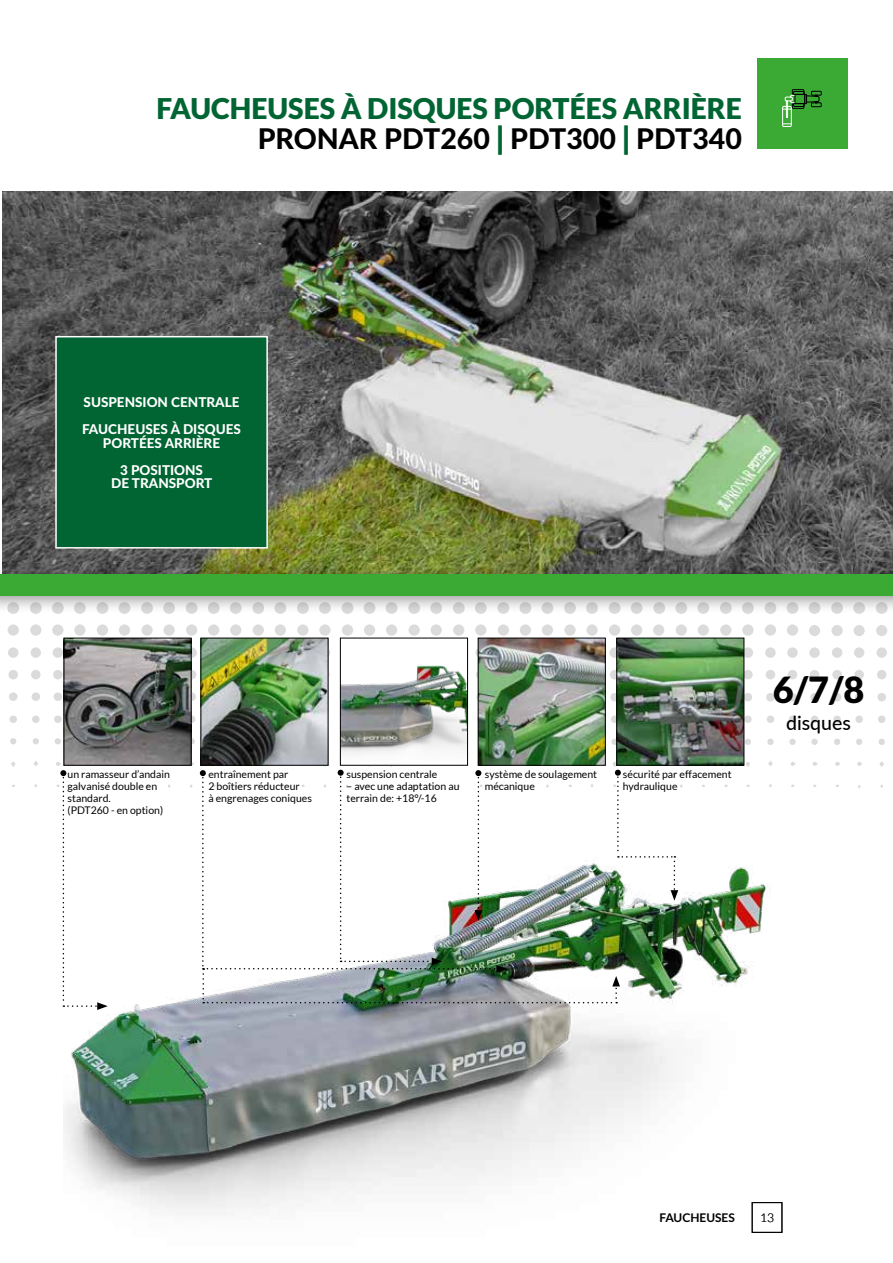
<style>
.page{position:relative;width:893px;height:1263px;background:#fff}
.page>*{position:absolute;margin:0;border:0;box-sizing:border-box;transform-origin:0 0}
.t1{font:900 36px "Lato";color:#000}
.t2{font:900 28.5px/30px "Lato";color:#006533;text-align:right}
.t3{font:500 19.5px "Lato";color:#000}
.t4{font:800 13.5px/27px "Lato";color:#fff}
.t5{font:700 12px "Lato";color:#000}
.t6{font:300 12px "Lato";color:#000}
.t7{font:10.5px/12px "Lato";color:#000}
.s1{font-weight:800;color:#000}
.s2{font-family:"Glober";font-weight:700;font-size:30px}
</style>
<div class="page">
<svg style="left:765px;top:624px;width:11px;height:12px"></svg>
<svg style="left:787px;top:624px;width:11px;height:12px"></svg>
<svg style="left:8px;top:624px;width:11px;height:12px"></svg>
<svg style="left:30px;top:624px;width:11px;height:12px"></svg>
<svg style="left:52px;top:624px;width:12px;height:12px"></svg>
<svg style="left:74px;top:624px;width:12px;height:12px"></svg>
<svg style="left:97px;top:624px;width:11px;height:12px"></svg>
<svg style="left:119px;top:624px;width:11px;height:12px"></svg>
<svg style="left:141px;top:624px;width:12px;height:12px"></svg>
<svg style="left:163px;top:624px;width:12px;height:12px"></svg>
<svg style="left:186px;top:624px;width:11px;height:12px"></svg>
<svg style="left:208px;top:624px;width:11px;height:12px"></svg>
<svg style="left:230px;top:624px;width:11px;height:12px"></svg>
<svg style="left:253px;top:624px;width:11px;height:12px"></svg>
<svg style="left:275px;top:624px;width:11px;height:12px"></svg>
<svg style="left:297px;top:624px;width:12px;height:12px"></svg>
<svg style="left:319px;top:624px;width:12px;height:12px"></svg>
<svg style="left:342px;top:624px;width:11px;height:12px"></svg>
<svg style="left:364px;top:624px;width:11px;height:12px"></svg>
<svg style="left:386px;top:624px;width:11px;height:12px"></svg>
<svg style="left:408px;top:624px;width:12px;height:12px"></svg>
<svg style="left:430px;top:624px;width:12px;height:12px"></svg>
<svg style="left:453px;top:624px;width:11px;height:12px"></svg>
<svg style="left:475px;top:624px;width:11px;height:12px"></svg>
<svg style="left:498px;top:624px;width:11px;height:12px"></svg>
<svg style="left:520px;top:624px;width:11px;height:12px"></svg>
<svg style="left:542px;top:624px;width:11px;height:12px"></svg>
<svg style="left:564px;top:624px;width:12px;height:12px"></svg>
<svg style="left:586px;top:624px;width:12px;height:12px"></svg>
<svg style="left:609px;top:624px;width:11px;height:12px"></svg>
<svg style="left:631px;top:624px;width:11px;height:12px"></svg>
<svg style="left:653px;top:624px;width:11px;height:12px"></svg>
<svg style="left:675px;top:624px;width:12px;height:12px"></svg>
<svg style="left:698px;top:624px;width:11px;height:12px"></svg>
<svg style="left:720px;top:624px;width:12px;height:12px"></svg>
<svg style="left:742px;top:624px;width:12px;height:12px"></svg>
<svg style="left:809px;top:625px;width:11px;height:11px"></svg>
<svg style="left:831px;top:625px;width:12px;height:11px"></svg>
<svg style="left:853px;top:625px;width:12px;height:11px"></svg>
<svg style="left:876px;top:625px;width:11px;height:11px"></svg>
<svg style="left:475px;top:647px;width:3px;height:11px"></svg>
<svg style="left:328px;top:647px;width:2px;height:11px"></svg>
<svg style="left:744px;top:647px;width:9px;height:11px"></svg>
<svg style="left:191px;top:647px;width:6px;height:11px"></svg>
<svg style="left:53px;top:647px;width:10px;height:11px"></svg>
<svg style="left:31px;top:647px;width:10px;height:11px"></svg>
<svg style="left:8px;top:647px;width:11px;height:11px"></svg>
<svg style="left:854px;top:647px;width:10px;height:11px"></svg>
<svg style="left:832px;top:647px;width:10px;height:11px"></svg>
<svg style="left:809px;top:647px;width:11px;height:11px"></svg>
<svg style="left:787px;top:647px;width:11px;height:11px"></svg>
<svg style="left:765px;top:647px;width:11px;height:11px"></svg>
<svg style="left:876px;top:647px;width:11px;height:11px"></svg>
<svg style="left:609px;top:647px;width:8px;height:11px"></svg>
<svg style="left:191px;top:670px;width:5px;height:9px"></svg>
<svg style="left:328px;top:670px;width:2px;height:9px"></svg>
<svg style="left:476px;top:670px;width:2px;height:9px"></svg>
<svg style="left:610px;top:670px;width:7px;height:9px"></svg>
<svg style="left:744px;top:670px;width:9px;height:9px"></svg>
<svg style="left:766px;top:670px;width:9px;height:9px"></svg>
<svg style="left:788px;top:670px;width:9px;height:9px"></svg>
<svg style="left:810px;top:670px;width:9px;height:9px"></svg>
<svg style="left:832px;top:670px;width:10px;height:9px"></svg>
<svg style="left:854px;top:670px;width:10px;height:9px"></svg>
<svg style="left:877px;top:670px;width:9px;height:9px"></svg>
<svg style="left:31px;top:670px;width:10px;height:9px"></svg>
<svg style="left:8px;top:670px;width:10px;height:9px"></svg>
<svg style="left:53px;top:670px;width:10px;height:9px"></svg>
<svg style="left:855px;top:693px;width:8px;height:8px"></svg>
<svg style="left:877px;top:693px;width:9px;height:8px"></svg>
<svg style="left:54px;top:692px;width:8px;height:9px"></svg>
<svg style="left:9px;top:692px;width:9px;height:9px"></svg>
<svg style="left:31px;top:692px;width:9px;height:9px"></svg>
<svg style="left:191px;top:692px;width:5px;height:9px"></svg>
<svg style="left:610px;top:693px;width:7px;height:8px"></svg>
<svg style="left:744px;top:693px;width:8px;height:8px"></svg>
<svg style="left:766px;top:693px;width:9px;height:8px"></svg>
<svg style="left:788px;top:693px;width:9px;height:8px"></svg>
<svg style="left:810px;top:693px;width:9px;height:8px"></svg>
<svg style="left:833px;top:693px;width:8px;height:8px"></svg>
<svg style="left:9px;top:715px;width:8px;height:8px"></svg>
<svg style="left:32px;top:715px;width:8px;height:8px"></svg>
<svg style="left:54px;top:715px;width:8px;height:8px"></svg>
<svg style="left:191px;top:715px;width:4px;height:8px"></svg>
<svg style="left:611px;top:715px;width:6px;height:8px"></svg>
<svg style="left:744px;top:715px;width:8px;height:8px"></svg>
<svg style="left:767px;top:715px;width:7px;height:8px"></svg>
<svg style="left:789px;top:715px;width:7px;height:8px"></svg>
<svg style="left:811px;top:715px;width:7px;height:8px"></svg>
<svg style="left:833px;top:715px;width:8px;height:8px"></svg>
<svg style="left:855px;top:715px;width:8px;height:8px"></svg>
<svg style="left:878px;top:715px;width:7px;height:8px"></svg>
<svg style="left:878px;top:739px;width:7px;height:6px"></svg>
<svg style="left:191px;top:738px;width:4px;height:6px"></svg>
<svg style="left:55px;top:738px;width:6px;height:6px"></svg>
<svg style="left:33px;top:738px;width:6px;height:6px"></svg>
<svg style="left:10px;top:738px;width:6px;height:6px"></svg>
<svg style="left:611px;top:739px;width:6px;height:6px"></svg>
<svg style="left:745px;top:739px;width:6px;height:6px"></svg>
<svg style="left:767px;top:739px;width:7px;height:6px"></svg>
<div style="left:789px;top:739px;width:7px;height:6px;background:#dadada;border-radius:50%"></div>
<svg style="left:811px;top:739px;width:7px;height:6px"></svg>
<svg style="left:834px;top:739px;width:6px;height:6px"></svg>
<svg style="left:856px;top:739px;width:6px;height:6px"></svg>
<svg style="left:746px;top:762px;width:4px;height:5px"></svg>
<svg style="left:768px;top:761px;width:5px;height:5px"></svg>
<svg style="left:790px;top:762px;width:6px;height:4px"></svg>
<svg style="left:812px;top:762px;width:6px;height:4px"></svg>
<svg style="left:835px;top:762px;width:5px;height:4px"></svg>
<svg style="left:857px;top:762px;width:5px;height:4px"></svg>
<svg style="left:879px;top:762px;width:5px;height:5px"></svg>
<svg style="left:34px;top:761px;width:4px;height:5px"></svg>
<svg style="left:11px;top:762px;width:4px;height:5px"></svg>
<svg style="left:189px;top:762px;width:5px;height:4px"></svg>
<img style="left:3px;top:192px;width:890px;height:372px">
<img style="left:64px;top:867px;width:719px;height:366px">
<div style="left:752px;top:1202px;width:30px;height:30px;border:1px solid #000"></div>
<svg style="left:614px;top:762px;width:71px;height:139px"></svg>
<img style="left:200px;top:762px;width:414px;height:241px">
<svg style="left:612px;top:976px;width:8px;height:27px"></svg>
<svg style="left:475px;top:762px;width:9px;height:159px"></svg>
<svg style="left:56px;top:762px;width:52px;height:248px"></svg>
<div style="left:0;top:564px;width:893px;height:50px;background:#000;opacity:.4"></div>
<div style="left:0;top:574px;width:893px;height:22px;background:#3aaa35"></div>
<div style="left:757px;top:58px;width:90px;height:91px;background:#3aaa35"></div>
<img style="left:480px;top:640px;width:123px;height:123px">
<div style="left:478px;top:638px;width:127px;height:127px;border:1px solid #000"></div>
<img style="left:619px;top:640px;width:123px;height:123px">
<div style="left:617px;top:638px;width:127px;height:127px;border:1px solid #000"></div>
<img style="left:342px;top:665px;width:124px;height:98px">
<div style="left:340px;top:638px;width:128px;height:127px;border:1px solid #000"></div>
<img style="left:203px;top:640px;width:123px;height:123px">
<div style="left:201px;top:638px;width:127px;height:127px;border:1px solid #000"></div>
<img style="left:66px;top:640px;width:123px;height:123px">
<div style="left:64px;top:638px;width:127px;height:127px;border:1px solid #000"></div>
<div style="left:56px;top:337px;width:211px;height:211px;background:#006533"></div>
<div style="left:55px;top:336px;width:213px;height:213px;border:2px solid #fff"></div>
<div style="left:811px;top:91px;width:10px;height:4px;border:1px solid #000"></div>
<div style="left:792px;top:89px;width:12px;height:6px;border:1px solid #000"></div>
<div style="left:811px;top:103px;width:10px;height:4px;border:1px solid #000"></div>
<div style="left:782px;top:106px;width:10px;height:21px;border:1px solid #fff"></div>
<svg style="left:783px;top:91px;width:36px;height:33px"></svg>
<h2 class="t2" style="left:157px;top:93px;width:587px">FAUCHEUSES À DISQUES PORTÉES ARRIÈRE<br><span class="s1">PRONAR PDT260</span> <span class="s2">|</span> <span class="s1">PDT300</span> <span class="s2">|</span> <span class="s1">PDT340</span></h2>
<p class="t4" style="left:82px;top:388px;width:160px">SUSPENSION CENTRALE<br>FAUCHEUSES À DISQUES</p>
<p class="t4" style="left:103px;top:429px;width:119px;text-align:center">PORTÉES ARRIÈRE<br>3 POSITIONS</p>
<p class="t4" style="left:111px;top:469px;width:103px">DE TRANSPORT</p>
<p class="t7" style="left:68px;top:768px;width:104px">un ramasseur d’andain galvanisé double en standard.<br>(PDT260 - en option)</p>
<p class="t7" style="left:485px;top:768px;width:114px">système de soulagement mécanique</p>
<p class="t7" style="left:347px;top:768px;width:92px">suspension centrale</p>
<p class="t7" style="left:347px;top:780px;width:114px">– avec une adaptation au terrain de: +18°/-16</p>
<p class="t7" style="left:208px;top:768px;width:105px">entraînement par<br>2 boîtiers réducteur<br>à engrenages coniques</p>
<p class="t7" style="left:623px;top:768px;width:110px">sécurité par effacement hydraulique</p>
<h1 class="t1" style="left:773px;top:668px;width:93px">6/7/8</h1>
<h3 class="t3" style="left:786px;top:708px;width:66px">disques</h3>
<p class="t5" style="left:660px;top:1211px;width:77px">FAUCHEUSES</p>
<p class="t6" style="left:760px;top:1211px;width:15px">13</p>
</div>
